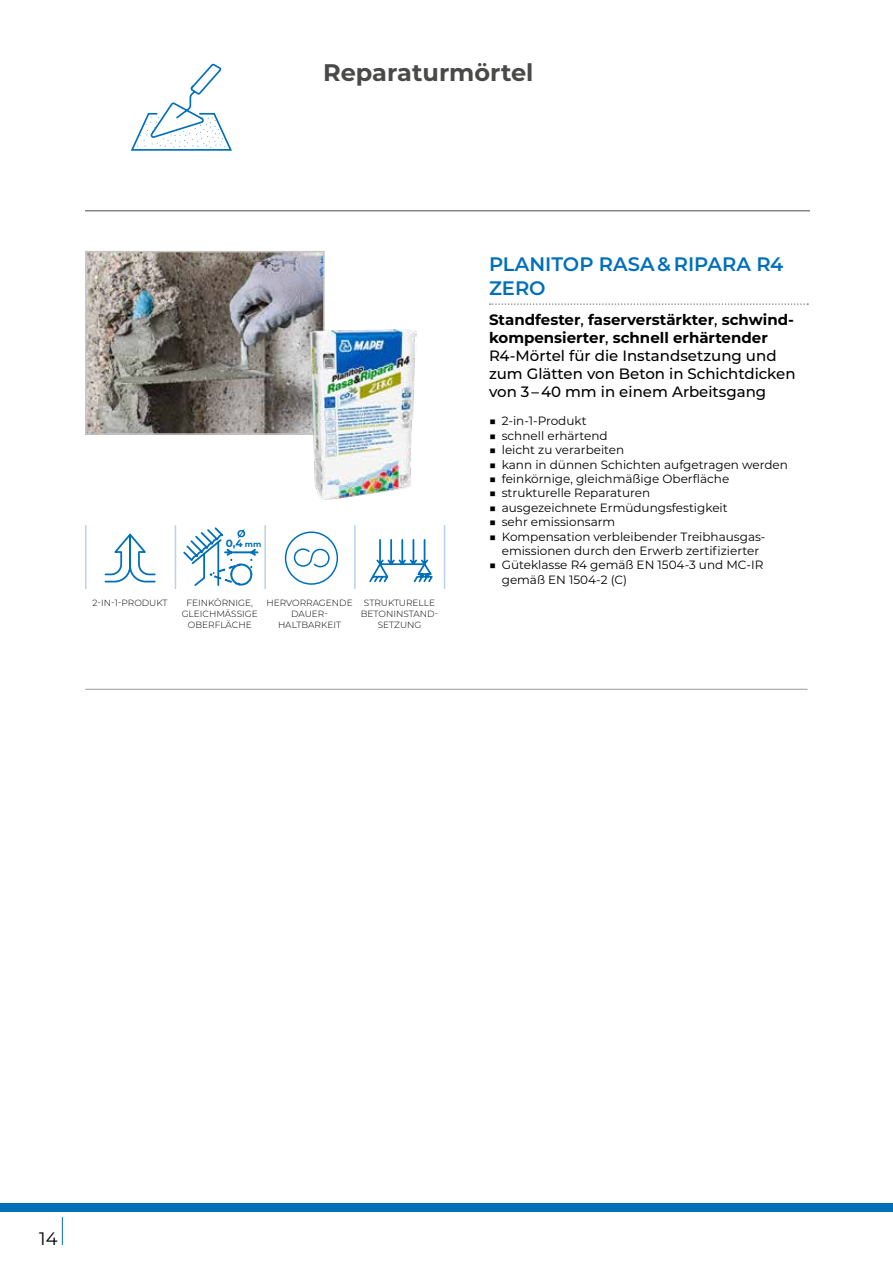
<style>
.page{position:relative;width:893px;height:1263px;background:#fff}
.page>*{position:absolute;margin:0;border:0;box-sizing:border-box;transform-origin:0 0}
.t1{font:700 24px "Montserrat";color:#494948}
.t2{font:600 19.5px/24px "Montserrat";color:#006fb9}
.t3{font:18px "Montserrat";color:#000}
.t4{font:500 15px/18px "Montserrat";color:#000}
.t5{font:12px/14.4px "Montserrat";color:#000;text-align:center}
.t6{font:700 10.5px "Montserrat";color:#006fb9}
.t7{font:300 9px/10.8px "Montserrat";color:#000;text-align:center}
.s1{font-size:7.8px}
.s2{font-weight:700}
</style>
<div class="page">
<div style="left:0;top:1204px;width:893px;height:8px;background:#006fb9"></div>
<svg style="left:62px;top:1217px;width:1px;height:28px"></svg>
<svg style="left:490px;top:303px;width:318px;height:2px"></svg>
<hr style="left:85px;top:689px;width:723px;height:1px;background:#9a9b9b">
<img style="left:88px;top:254px;width:234px;height:178px">
<div style="left:85px;top:251px;width:240px;height:184px;border:2px solid #c5c6c6"></div>
<img style="left:311px;top:330px;width:106px;height:169px">
<hr style="left:85px;top:525px;width:2px;height:64px;background:#bccfec">
<hr style="left:175px;top:525px;width:1px;height:64px;background:#bccfec">
<hr style="left:264px;top:525px;width:2px;height:64px;background:#bccfec">
<hr style="left:354px;top:525px;width:2px;height:64px;background:#bccfec">
<hr style="left:444px;top:525px;width:1px;height:64px;background:#bccfec">
<hr style="left:85px;top:210px;width:725px;height:1px;background:#494948">
<svg style="left:183px;top:527px;width:76px;height:59px"></svg>
<svg style="left:104px;top:533px;width:52px;height:50px"></svg>
<svg style="left:369px;top:539px;width:64px;height:44px"></svg>
<svg style="left:130px;top:64px;width:102px;height:87px"></svg>
<svg style="left:284px;top:531px;width:55px;height:54px"></svg>
<h1 class="t1" style="left:323px;top:55px;width:212px">Reparaturmörtel</h1>
<p class="t6" style="left:226px;top:536px;width:37px">0,4 <span class="s1">mm</span></p>
<p class="t7" style="left:93px;top:597px;width:76px">2-IN-1-PRODUKT</p>
<p class="t7" style="left:182px;top:597px;width:78px">FEINKÖRNIGE,<br>GLEICHMÄSSIGE<br>OBERFLÄCHE</p>
<p class="t7" style="left:266px;top:597px;width:88px">HERVORRAGENDE<br>DAUER-<br>HALTBARKEIT</p>
<p class="t7" style="left:361px;top:597px;width:79px">STRUKTURELLE<br>BETONINSTAND-<br>SETZUNG</p>
<h2 class="t2" style="left:489px;top:251px;width:296px">PLANITOP RASA &amp; RIPARA R4<br>ZERO</h2>
<p class="t4" style="left:489px;top:310px;width:308px"><span class="s2">Standfester</span>, <span class="s2">faserverstärkter</span>, <span class="s2">schwind&shy;kompensierter</span>, <span class="s2">schnell erhärtender </span>R4-Mörtel für die Instandsetzung und zum Glätten von Beton in Schichtdicken von 3 – 40 mm in einem Arbeitsgang</p>
<p class="t5" style="left:489px;top:413px;width:99px"><span class="s2">■</span> 2-in-1-Produkt</p>
<p class="t5" style="left:489px;top:428px;width:120px"><span class="s2">■</span> schnell erhärtend</p>
<p class="t5" style="left:489px;top:442px;width:137px"><span class="s2">■</span> leicht zu verarbeiten</p>
<p class="t5" style="left:489px;top:457px;width:300px"><span class="s2">■</span> kann in dünnen Schichten aufgetragen werden</p>
<p class="t5" style="left:489px;top:471px;width:242px"><span class="s2">■</span> feinkörnige, gleichmäßige Oberfläche</p>
<p class="t5" style="left:489px;top:485px;width:163px"><span class="s2">■</span> strukturelle Reparaturen</p>
<p class="t5" style="left:489px;top:500px;width:240px"><span class="s2">■</span> ausgezeichnete Ermüdungsfestigkeit</p>
<p class="t5" style="left:489px;top:514px;width:128px"><span class="s2">■</span> sehr emissionsarm</p>
<p class="t5" style="left:489px;top:529px;width:278px"><span class="s2">■</span> Kompensation verbleibender Treibhausgas&shy;emissionen durch den Erwerb zertifizierter</p>
<p class="t5" style="left:502px;top:557px;width:263px;text-align:left;text-indent:-13px"><span class="s2">■</span> Güteklasse R4 gemäß EN 1504-3 und MC-IR gemäß EN 1504-2 (C)</p>
<h3 class="t3" style="left:39px;top:1226px;width:20px">14</h3>
</div>
